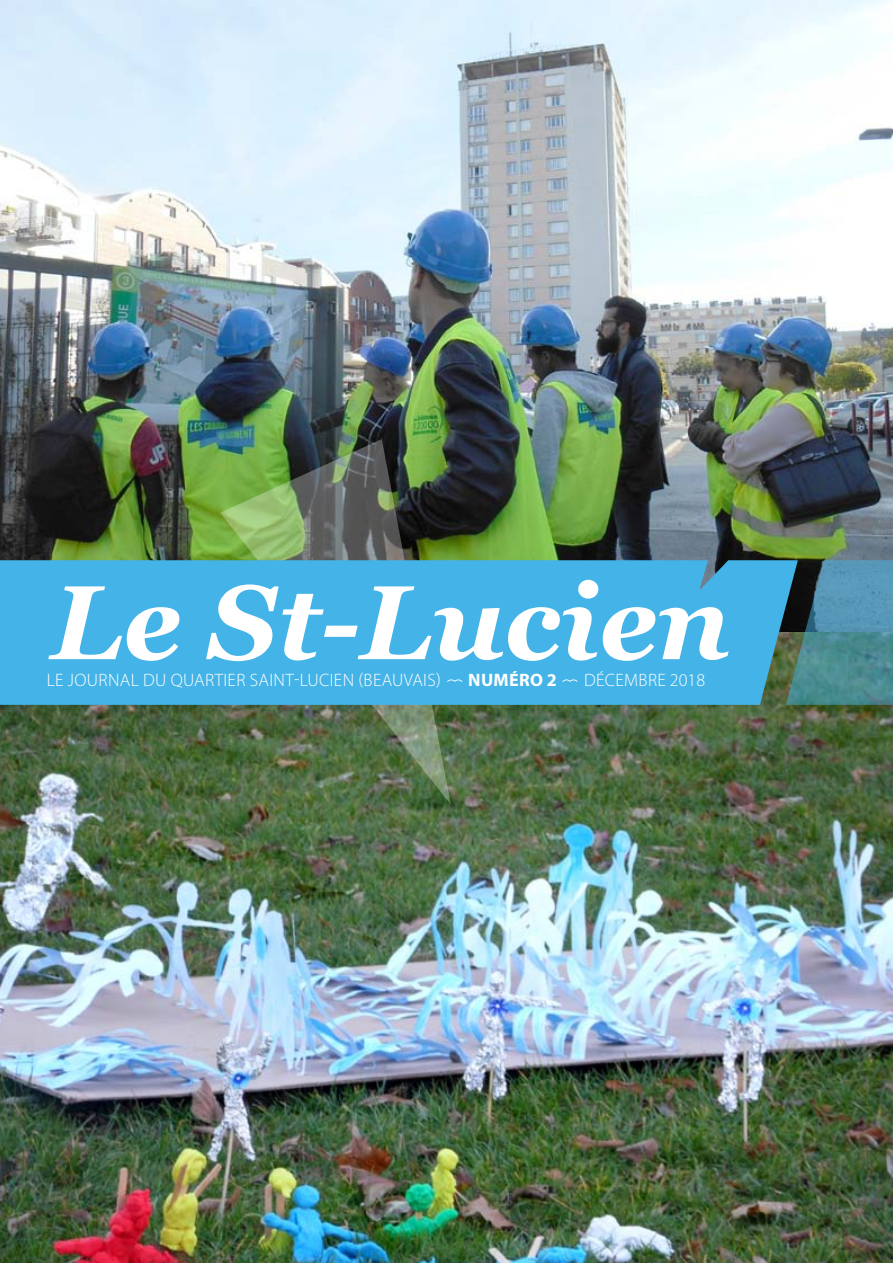
<style>
.page{position:relative;width:893px;height:1263px;background:#fff}
.page>*{position:absolute;margin:0;border:0;box-sizing:border-box;transform-origin:0 0}
.t1{font:italic 700 105px "Georgia";color:#fff}
.t2{font:300 18px "Myriad Pro";letter-spacing:.02em;color:#fff}
.t3{font:700 18px "Myriad Pro";letter-spacing:.02em;color:#fff}
.s1{font-weight:300}
</style>
<div class="page">
<img style="left:0;top:0;width:893px;height:1263px">
<img style="left:220px;top:439px;width:231px;height:365px">
<div style="left:0;top:560px;width:786px;height:145px;background:#44b4e8"></div>
<svg style="left:786px;top:560px;width:107px;height:145px;background:#487f8d"></svg>
<svg style="left:562px;top:679px;width:16px;height:3px"></svg>
<svg style="left:447px;top:679px;width:16px;height:3px"></svg>
<h1 class="t1" style="left:51px;top:555px;width:680px">Le St-Lucien</h1>
<p class="t3" style="left:468px;top:669px;width:100px">NUMéro 2 <span class="s1">D</span></p>
<p class="t2" style="left:596px;top:670px;width:111px">ÉCEMBRE 2018</p>
<p class="t2" style="left:47px;top:670px;width:396px">LE JOURNAL DU QUARTIER SAINT-LUCIEN (BEAUVAIS)</p>
</div>
